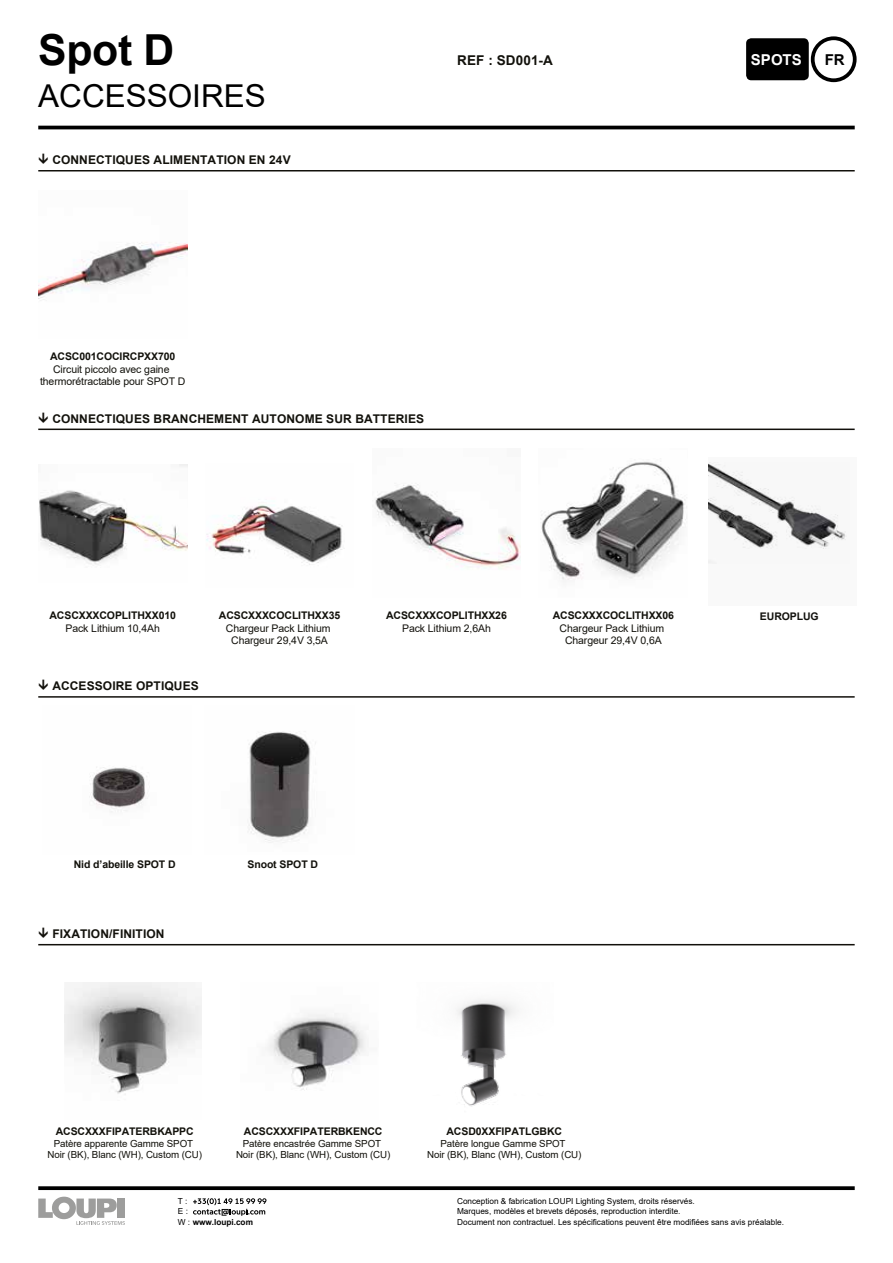
<style>
.page{position:relative;width:893px;height:1263px;background:#fff}
.page>*{position:absolute;margin:0;border:0;box-sizing:border-box;transform-origin:0 0}
.t1{font:700 42.75px "Arial";color:#000}
.t2{font:31.5px "Arial";color:#000}
.t3{font:700 15px "Arial";letter-spacing:.005em;color:#fff}
.t4{font:700 15px "Arial";color:#000}
.t5{font:700 13.5px "Arial";letter-spacing:.01em;color:#12110b}
.t6{font:700 12px "Arial";letter-spacing:.01em;color:#12110b}
.t7{font:700 10.5px "Arial";letter-spacing:-.01em;color:#12110b}
.t8{font:10.5px/12.6px "Arial";letter-spacing:-.01em;color:#12110b;text-align:center}
.t9{font:10.5px "Arial";letter-spacing:-.01em;color:#13110c}
.t10{font:700 10.5px "Arial";letter-spacing:-.01em;color:#12110d}
.t11{font:9.75px/11.7px "Arial";letter-spacing:-.01em;color:#12110b;text-align:center}
.t12{font:8.25px/10.5px "Arial";color:#000}
.t13{font:700 8.25px/10.5px "Arial";color:#000}
.s1{font-weight:400}
</style>
<div class="page">
<hr style="left:38px;top:126px;width:817px;height:3px;background:#000">
<svg style="left:38px;top:1186px;width:817px;height:4px;background:#121212"></svg>
<svg style="left:38px;top:1197px;width:87px;height:28px"></svg>
<svg style="left:193px;top:1198px;width:74px;height:18px"></svg>
<div style="left:746px;top:38px;width:63px;height:42px;background:#000;border-radius:5px"></div>
<div style="left:811px;top:36px;width:46px;height:46px;border:4px solid #000;border-radius:50%"></div>
<hr style="left:38px;top:170px;width:817px;height:1px;background:#12100b">
<hr style="left:38px;top:429px;width:817px;height:1px;background:#12100b">
<img style="left:38px;top:242px;width:149px;height:59px">
<img style="left:39px;top:464px;width:148px;height:101px">
<img style="left:206px;top:505px;width:139px;height:60px">
<img style="left:375px;top:484px;width:146px;height:85px">
<img style="left:541px;top:462px;width:146px;height:118px">
<hr style="left:38px;top:944px;width:817px;height:1px;background:#12100b">
<img style="left:64px;top:983px;width:137px;height:112px">
<img style="left:267px;top:1013px;width:99px;height:77px">
<img style="left:456px;top:999px;width:60px;height:108px">
<hr style="left:38px;top:696px;width:817px;height:2px;background:#12100b">
<img style="left:248px;top:732px;width:68px;height:111px">
<img style="left:89px;top:767px;width:58px;height:45px">
<div style="left:708px;top:457px;width:149px;height:149px;background:#f9f9f9"></div>
<img style="left:708px;top:463px;width:137px;height:86px">
<h1 class="t1" style="left:38px;top:19px;width:138px">Spot D</h1>
<h2 class="t2" style="left:38px;top:74px;width:229px">ACCESSOIRES</h2>
<h3 class="t6" style="left:52px;top:151px;width:240px">CONNECTIQUES ALIMENTATION EN 24V</h3>
<h3 class="t3" style="left:751px;top:49px;width:52px">SPOTS</h3>
<h3 class="t5" style="left:457px;top:50px;width:97px">REF : SD001-A</h3>
<h3 class="t4" style="left:825px;top:49px;width:21px">FR</h3>
<p class="t7" style="left:50px;top:349px;width:127px">ACSC001COCIRCPXX700</p>
<p class="t8" style="left:40px;top:362px;width:147px">Circuit piccolo avec gaine thermorétractable pour SPOT D</p>
<h3 class="t6" style="left:52px;top:410px;width:373px">CONNECTIQUES BRANCHEMENT AUTONOME SUR BATTERIES</h3>
<p class="t7" style="left:49px;top:608px;width:128px">ACSCXXXCOPLITHXX010</p>
<p class="t9" style="left:66px;top:621px;width:96px">Pack Lithium 10,4Ah</p>
<h3 class="t6" style="left:52px;top:677px;width:148px">ACCESSOIRE OPTIQUES</h3>
<p class="t7" style="left:219px;top:608px;width:123px">ACSCXXXCOCLITHXX35</p>
<p class="t8" style="left:226px;top:622px;width:106px">Chargeur Pack Lithium<br>Chargeur 29,4V 3,5A</p>
<p class="t7" style="left:386px;top:608px;width:122px">ACSCXXXCOPLITHXX26</p>
<p class="t9" style="left:402px;top:621px;width:90px">Pack Lithium 2,6Ah</p>
<p class="t7" style="left:553px;top:608px;width:123px">ACSCXXXCOCLITHXX06</p>
<p class="t8" style="left:560px;top:622px;width:106px">Chargeur Pack Lithium<br>Chargeur 29,4V 0,6A</p>
<p class="t7" style="left:74px;top:857px;width:103px">Nid d’abeille SPOT D</p>
<p class="t7" style="left:247px;top:857px;width:72px">Snoot SPOT D</p>
<h3 class="t6" style="left:52px;top:925px;width:114px">FIXATION/FINITION</h3>
<p class="t7" style="left:56px;top:1124px;width:140px">ACSCXXXFIPATERBKAPPC</p>
<p class="t11" style="left:48px;top:1137px;width:156px">Patère apparente Gamme SPOT<br>Noir (BK), Blanc (WH), Custom (CU)</p>
<p class="t7" style="left:244px;top:1124px;width:140px">ACSCXXXFIPATERBKENCC</p>
<p class="t11" style="left:236px;top:1137px;width:156px">Patère encastrée Gamme SPOT<br>Noir (BK), Blanc (WH), Custom (CU)</p>
<p class="t7" style="left:446px;top:1124px;width:117px">ACSD0XXFIPATLGBKC</p>
<p class="t11" style="left:427px;top:1137px;width:156px">Patère longue Gamme SPOT<br>Noir (BK), Blanc (WH), Custom (CU)</p>
<p class="t10" style="left:760px;top:608px;width:60px">EUROPLUG</p>
<p class="t13" style="left:178px;top:1196px;width:77px"><span class="s1">T :<br>E :<br>W :</span> www.loupi.com</p>
<p class="t12" style="left:457px;top:1196px;width:328px">Conception &amp; fabrication LOUPI Lighting System, droits réservés.<br>Marques, modèles et brevets déposés, reproduction interdite.<br>Document non contractuel. Les spécifications peuvent être modifiées sans avis préalable.</p>
</div>
